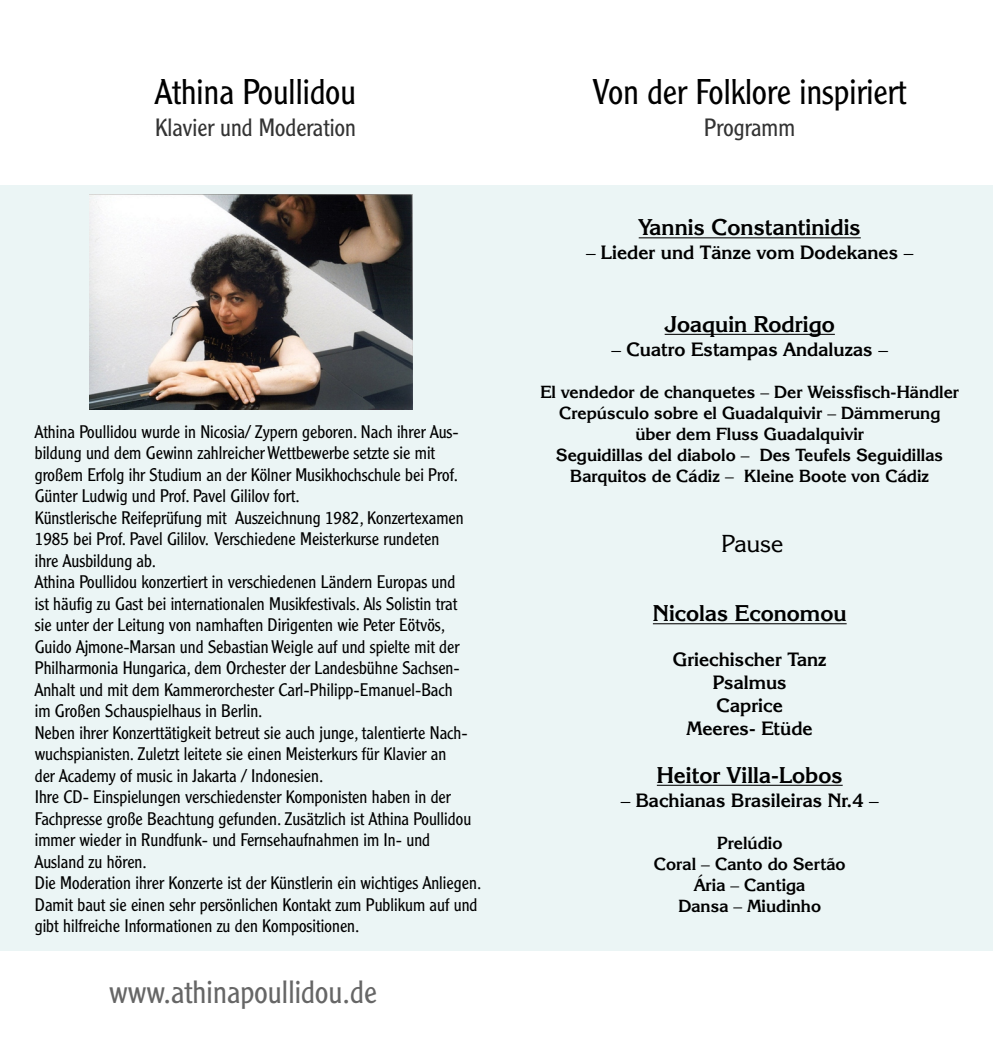
<style>
.page{position:relative;width:993px;height:1043px;background:#fff}
.page>*{position:absolute;margin:0;border:0;box-sizing:border-box;transform-origin:0 0}
.t1{font:300 35px "Clearface Gothic LH";color:#000}
.t2{font:300 31.5px "Clearface Gothic LH";color:#666}
.t3{font:300 24.5px "Clearface Gothic LH";color:#333}
.t4{font:24.5px "Korinna BT";color:#000}
.t5{font:700 22.75px "Korinna BT";color:#000}
.t6{font:700 19.25px/23.1px "Korinna BT";color:#000;text-align:center}
.t7{font:300 17.85px/21.5px "Clearface Gothic LH";color:#000}
.t8{font:700 17.5px/21px "Korinna BT";color:#000;text-align:center}
.s1{font-weight:400}
</style>
<div class="page">
<div style="left:0;top:185px;width:992px;height:765px;background:#ebf5f5"></div>
<hr style="left:638px;top:237px;width:222px;height:1px;background:#000">
<hr style="left:652px;top:623px;width:194px;height:1px;background:#000">
<hr style="left:664px;top:334px;width:170px;height:1px;background:#000">
<hr style="left:656px;top:785px;width:186px;height:1px;background:#000">
<img style="left:89px;top:195px;width:323px;height:215px">
<h1 class="t1" style="left:155px;top:78px;width:202px">Athina Poullidou</h1>
<h1 class="t1" style="left:592px;top:78px;width:315px">Von der Folklore inspiriert</h1>
<h3 class="t3" style="left:155px;top:118px;width:202px">Klavier und Moderation</h3>
<h3 class="t3" style="left:704px;top:118px;width:92px">Programm</h3>
<p class="t7" style="left:35px;top:423px;width:425px">Athina Poullidou wurde in Nicosia/ Zypern geboren. Nach ihrer Aus&shy;bildung und dem Gewinn zahlreicher Wettbewerbe setzte sie mit großem Erfolg ihr Studium an der Kölner Musikhochschule bei Prof.<br>Günter Ludwig und Prof. Pavel Gililov fort.</p>
<p class="t7" style="left:35px;top:530px;width:448px">1985 bei Prof. Pavel Gililov. Verschiedene Meisterkurse rundeten<br>ihre Ausbildung ab.<br>Athina Poullidou konzertiert in verschiedenen Ländern Europas und<br>ist häufig zu Gast bei internationalen Musikfestivals. Als Solistin trat<br>sie unter der Leitung von namhaften Dirigenten wie Peter Eötvös, Guido Ajmone-Marsan und Sebastian Weigle auf und spielte mit der Philharmonia Hungarica, dem Orchester der Landesbühne Sachsen-Anhalt und mit dem Kammerorchester Carl-Philipp-Emanuel-Bach<br>im Großen Schauspielhaus in Berlin.<br>Neben ihrer Konzerttätigkeit betreut sie auch junge, talentierte Nach&shy;wuchspianisten. Zuletzt leitete sie einen Meisterkurs für Klavier an<br>der Academy of music in Jakarta / Indonesien.<br>Ihre CD- Einspielungen verschiedenster Komponisten haben in der Fachpresse große Beachtung gefunden. Zusätzlich ist Athina Poullidou immer wieder in Rundfunk- und Fernsehaufnahmen im In- und Ausland zu hören.<br>Die Moderation ihrer Konzerte ist der Künstlerin ein wichtiges Anliegen.<br>Damit baut sie einen sehr persönlichen Kontakt zum Publikum auf und gibt hilfreiche Informationen zu den Kompositionen.</p>
<p class="t7" style="left:35px;top:509px;width:430px">Künstlerische Reifeprüfung mit Auszeichnung 1982, Konzertexamen</p>
<h2 class="t2" style="left:109px;top:980px;width:269px">www.athinapoullidou.de</h2>
<p class="t5" style="left:638px;top:218px;width:223px">Yannis Constantinidis</p>
<p class="t6" style="left:586px;top:243px;width:329px"><span class="s1">–</span> Lieder und Tänze vom Dodekanes <span class="s1">–</span></p>
<p class="t5" style="left:664px;top:314px;width:172px">Joaquin Rodrigo</p>
<p class="t6" style="left:611px;top:339px;width:278px"><span class="s1">–</span> Cuatro Estampas Andaluzas <span class="s1">–</span></p>
<p class="t8" style="left:540px;top:383px;width:420px">El vendedor de chanquetes <span class="s1">–</span> Der Weissfisch-Händler Crepúsculo sobre el Guadalquivir <span class="s1">–</span> Dämmerung über dem Fluss Guadalquivir<br>Seguidillas del diabolo <span class="s1">–</span> Des Teufels Seguidillas Barquitos de Cádiz <span class="s1">–</span> Kleine Boote von Cádiz</p>
<h3 class="t4" style="left:721px;top:533px;width:63px">Pause</h3>
<p class="t5" style="left:652px;top:604px;width:195px">Nicolas Economou</p>
<p class="t6" style="left:672px;top:650px;width:155px">Griechischer Tanz<br>Psalmus<br>Caprice<br>Meeres- Etüde</p>
<p class="t5" style="left:656px;top:765px;width:187px">Heitor Villa-Lobos</p>
<p class="t6" style="left:620px;top:790px;width:259px"><span class="s1">–</span> Bachianas Brasileiras Nr.4 <span class="s1">–</span></p>
<p class="t8" style="left:653px;top:834px;width:193px">Prelúdio<br>Coral <span class="s1">–</span> Canto do Sertão<br>Ária <span class="s1">–</span> Cantiga<br>Dansa <span class="s1">–</span> Miudinho</p>
</div>
